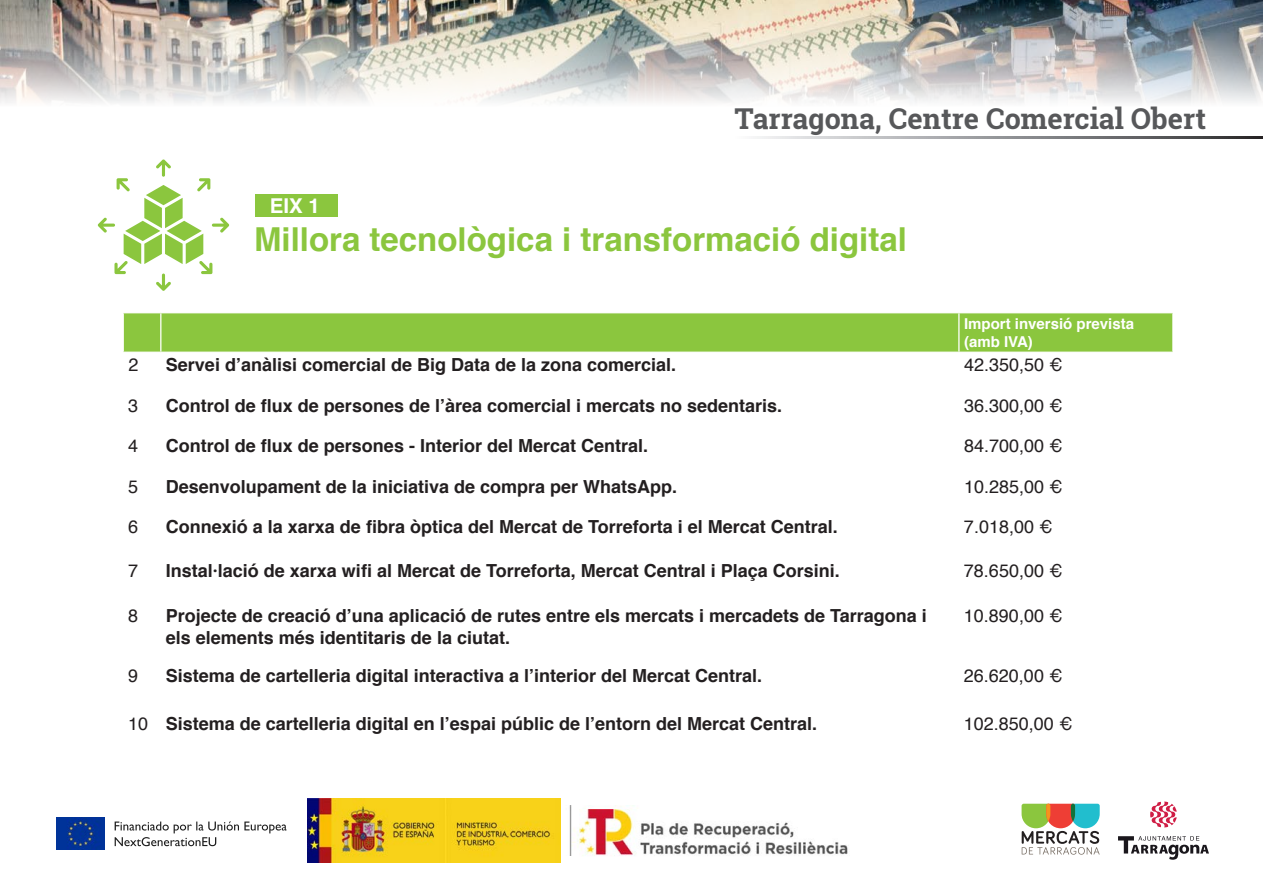
<style>
.page{position:relative;width:1263px;height:893px;background:#fff}
.page>*{position:absolute;margin:0;border:0;box-sizing:border-box;transform-origin:0 0}
.t1{font:700 33px "Helvetica";color:#8bc63e}
.t2{font:700 28.8px "Roboto Slab";color:#57585a}
.t3{font:700 20.4px "Helvetica";color:#fff}
.t4{font:700 18px/21.6px "Helvetica";color:#231f20}
.t5{font:18px "Helvetica";color:#231f20}
.t6{font:700 15px/18px "Helvetica";color:#fff}
</style>
<div class="page">
<img style="left:0;top:0;width:1263px;height:103px">
<svg style="left:1021px;top:804px;width:79px;height:51px"></svg>
<svg style="left:1118px;top:836px;width:91px;height:24px"></svg>
<svg style="left:1150px;top:801px;width:27px;height:26px"></svg>
<svg style="left:755px;top:137px;width:507px;height:1px"></svg>
<svg style="left:98px;top:159px;width:131px;height:132px"></svg>
<div style="left:124px;top:313px;width:1048px;height:39px;background:#8bc63e"></div>
<hr style="left:160px;top:313px;width:1px;height:39px;background:#fff">
<hr style="left:958px;top:313px;width:1px;height:39px;background:#fff">
<div style="left:255px;top:194px;width:82px;height:23px;background:#8bc63e"></div>
<img style="left:560px;top:805px;width:69px;height:50px">
<img style="left:56px;top:818px;width:49px;height:32px">
<svg style="left:115px;top:821px;width:172px;height:25px"></svg>
<img style="left:579px;top:810px;width:269px;height:46px">
<img style="left:307px;top:799px;width:253px;height:63px">
<p class="t3" style="left:270px;top:189px;width:52px">EIX 1</p>
<p class="t2" style="left:735px;top:98px;width:473px">Tarragona, Centre Comercial Obert</p>
<p class="t1" style="left:254px;top:213px;width:654px">Millora tecnològica i transformació digital</p>
<p class="t6" style="left:964px;top:315px;width:172px">Import inversió prevista (amb IVA)</p>
<p class="t5" style="left:128px;top:351px;width:12px">2</p>
<p class="t4" style="left:166px;top:354px;width:512px">Servei d’anàlisi comercial de Big Data de la zona comercial.</p>
<p class="t5" style="left:964px;top:351px;width:100px">42.350,50 €</p>
<p class="t5" style="left:128px;top:391px;width:12px">3</p>
<p class="t4" style="left:166px;top:395px;width:618px">Control de flux de persones de l’àrea comercial i mercats no sedentaris.</p>
<p class="t5" style="left:964px;top:391px;width:100px">36.300,00 €</p>
<p class="t5" style="left:128px;top:432px;width:12px">4</p>
<p class="t4" style="left:166px;top:435px;width:484px">Control de flux de persones - Interior del Mercat Central.</p>
<p class="t5" style="left:964px;top:432px;width:100px">84.700,00 €</p>
<p class="t5" style="left:128px;top:473px;width:12px">5</p>
<p class="t4" style="left:166px;top:476px;width:513px">Desenvolupament de la iniciativa de compra per WhatsApp.</p>
<p class="t5" style="left:964px;top:473px;width:100px">10.285,00 €</p>
<p class="t5" style="left:128px;top:513px;width:12px">6</p>
<p class="t4" style="left:166px;top:517px;width:673px">Connexió a la xarxa de fibra òptica del Mercat de Torreforta i el Mercat Central.</p>
<p class="t5" style="left:964px;top:513px;width:90px">7.018,00 €</p>
<p class="t5" style="left:128px;top:557px;width:12px">7</p>
<p class="t4" style="left:166px;top:560px;width:675px">Instal·lació de xarxa wifi al Mercat de Torreforta, Mercat Central i Plaça Corsini.</p>
<p class="t5" style="left:964px;top:557px;width:100px">78.650,00 €</p>
<p class="t5" style="left:128px;top:602px;width:12px">8</p>
<p class="t4" style="left:166px;top:605px;width:762px">Projecte de creació d’una aplicació de rutes entre els mercats i mercadets de Tarragona i els elements més identitaris de la ciutat.</p>
<p class="t5" style="left:964px;top:602px;width:100px">10.890,00 €</p>
<p class="t5" style="left:128px;top:662px;width:12px">9</p>
<p class="t4" style="left:166px;top:665px;width:598px">Sistema de cartelleria digital interactiva a l’interior del Mercat Central.</p>
<p class="t5" style="left:964px;top:662px;width:100px">26.620,00 €</p>
<p class="t5" style="left:128px;top:710px;width:22px">10</p>
<p class="t4" style="left:166px;top:713px;width:653px">Sistema de cartelleria digital en l’espai públic de l’entorn del Mercat Central.</p>
<p class="t5" style="left:964px;top:710px;width:110px">102.850,00 €</p>
</div>
